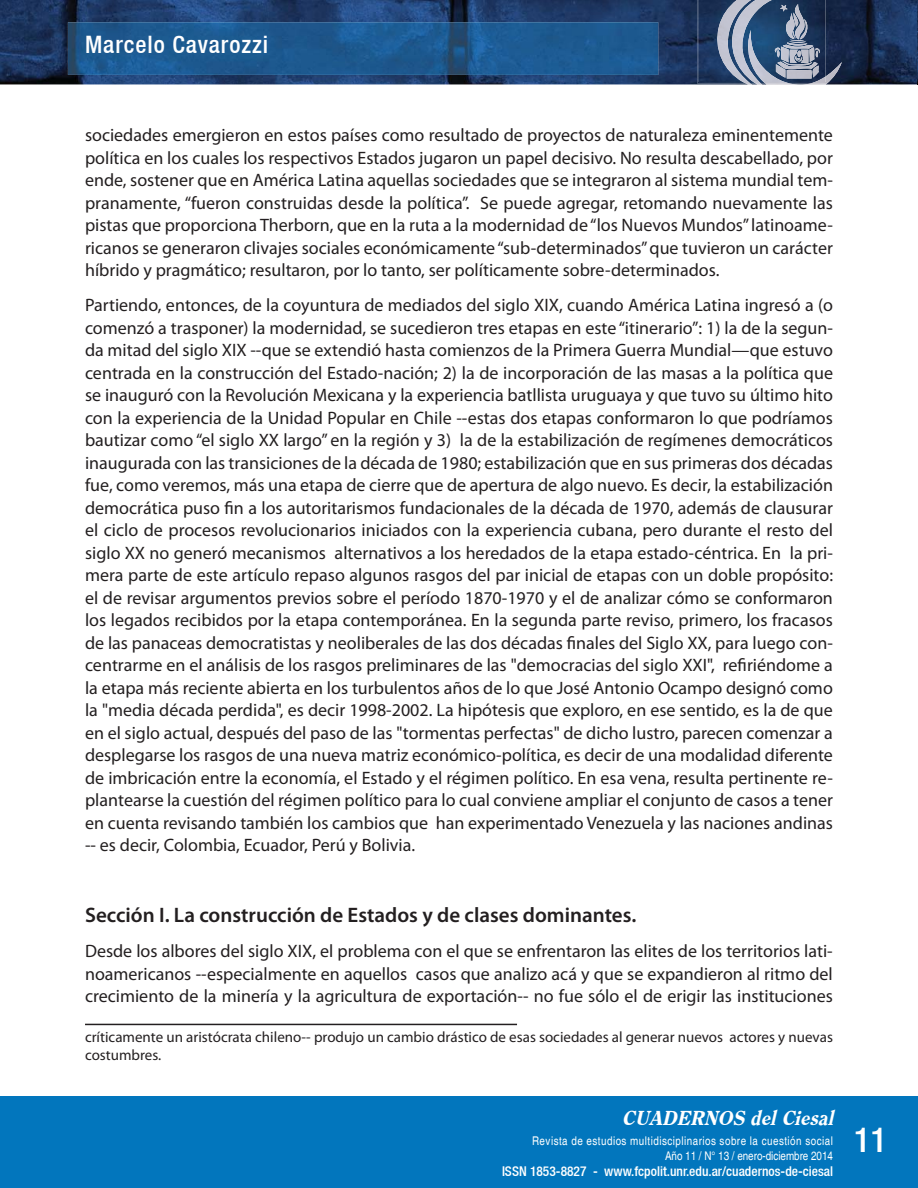
<style>
.page{position:relative;width:918px;height:1188px;background:#fff}
.page>*{position:absolute;margin:0;border:0;box-sizing:border-box;transform-origin:0 0}
.t1{font:500 condensed 34.5px "Helvetica Neue";color:#fff}
.t2{font:500 condensed 24px "Helvetica Neue";letter-spacing:.04em;color:#fff}
.t3{font:600 21px "Myriad Pro";color:#231f20}
.t4{font:italic 800 21px "Clearface";color:#fff}
.t5{font:18px/22.5px "Myriad Pro";color:#231f20;text-align:justify}
.t6{font:15px/18px "Myriad Pro";color:#231f20}
.t7{font:500 condensed 13.5px "Helvetica Neue";color:#fff}
.t8{font:condensed 12px/15px "Helvetica";letter-spacing:.04em;color:#fff;text-align:right}
</style>
<div class="page">
<img style="left:0;top:0;width:917px;height:84px">
<img style="left:917px;top:0;width:1px;height:84px">
<div style="left:0;top:1096px;width:918px;height:92px;background:#0276bd"></div>
<img style="left:68px;top:22px;width:590px;height:53px">
<img style="left:697px;top:0;width:130px;height:84px">
<img style="left:713px;top:0;width:15px;height:82px">
<img style="left:737px;top:82px;width:14px;height:2px">
<img style="left:728px;top:0;width:25px;height:82px">
<img style="left:753px;top:0;width:19px;height:84px">
<img style="left:794px;top:4px;width:11px;height:26px">
<svg style="left:780px;top:5px;width:8px;height:7px"></svg>
<img style="left:793px;top:12px;width:8px;height:15px">
<img style="left:782px;top:13px;width:13px;height:17px">
<img style="left:800px;top:19px;width:10px;height:11px">
<svg style="left:746px;top:84px;width:80px;height:1px"></svg>
<img style="left:826px;top:62px;width:16px;height:22px">
<img style="left:744px;top:30px;width:82px;height:52px">
<img style="left:764px;top:75px;width:63px;height:9px">
<hr style="left:85px;top:1024px;width:432px;height:1px;background:#231f20">
<h2 class="t2" style="left:85px;top:30px;width:185px">Marcelo Cavarozzi</h2>
<p class="t5" style="left:85px;top:125px;width:749px">sociedades emergieron en estos países como resultado de proyectos de naturaleza eminentemente política en los cuales los respectivos Estados jugaron un papel decisivo. No resulta descabellado, por ende, sostener que en América Latina aquellas sociedades que se integraron al sistema mundial tem&shy;pranamente, “fueron construidas desde la política”. Se puede agregar, retomando nuevamente las pistas que proporciona Therborn, que en la ruta a la modernidad de “los Nuevos Mundos” latinoame&shy;ricanos se generaron clivajes sociales económicamente “sub-determinados” que tuvieron un carácter híbrido y pragmático; resultaron, por lo tanto, ser políticamente sobre-determinados.</p>
<p class="t5" style="left:85px;top:295px;width:750px">Partiendo, entonces, de la coyuntura de mediados del siglo XIX, cuando América Latina ingresó a (o comenzó a trasponer) la modernidad, se sucedieron tres etapas en este “itinerario”: 1) la de la segun&shy;da mitad del siglo XIX --que se extendió hasta comienzos de la Primera Guerra Mundial—que estuvo centrada en la construcción del Estado-nación; 2) la de incorporación de las masas a la política que se inauguró con la Revolución Mexicana y la experiencia batllista uruguaya y que tuvo su último hito con la experiencia de la Unidad Popular en Chile --estas dos etapas conformaron lo que podríamos bautizar como “el siglo XX largo” en la región y 3) la de la estabilización de regímenes democráticos inaugurada con las transiciones de la década de 1980; estabilización que en sus primeras dos décadas fue, como veremos, más una etapa de cierre que de apertura de algo nuevo. Es decir, la estabilización democrática puso fin a los autoritarismos fundacionales de la década de 1970, además de clausurar el ciclo de procesos revolucionarios iniciados con la experiencia cubana, pero durante el resto del siglo XX no generó mecanismos alternativos a los heredados de la etapa estado-céntrica. En la pri&shy;mera parte de este artículo repaso algunos rasgos del par inicial de etapas con un doble propósito: el de revisar argumentos previos sobre el período 1870-1970 y el de analizar cómo se conformaron los legados recibidos por la etapa contemporánea. En la segunda parte reviso, primero, los fracasos de las panaceas democratistas y neoliberales de las dos décadas finales del Siglo XX, para luego con&shy;centrarme en el análisis de los rasgos preliminares de las "democracias del siglo XXI", refiriéndome a la etapa más reciente abierta en los turbulentos años de lo que José Antonio Ocampo designó como la "media década perdida", es decir 1998-2002. La hipótesis que exploro, en ese sentido, es la de que en el siglo actual, después del paso de las "tormentas perfectas" de dicho lustro, parecen comenzar a desplegarse los rasgos de una nueva matriz económico-política, es decir de una modalidad diferente de imbricación entre la economía, el Estado y el régimen político. En esa vena, resulta pertinente re&shy;plantearse la cuestión del régimen político para lo cual conviene ampliar el conjunto de casos a tener en cuenta revisando también los cambios que han experimentado Venezuela y las naciones andinas -- es decir, Colombia, Ecuador, Perú y Bolivia.</p>
<p class="t3" style="left:85px;top:907px;width:553px">Sección I. La construcción de Estados y de clases dominantes.</p>
<p class="t5" style="left:85px;top:941px;width:749px">Desde los albores del siglo XIX, el problema con el que se enfrentaron las elites de los territorios lati&shy;noamericanos --especialmente en aquellos casos que analizo acá y que se expandieron al ritmo del crecimiento de la minería y la agricultura de exportación-- no fue sólo el de erigir las instituciones</p>
<p class="t6" style="left:85px;top:1029px;width:749px">críticamente un aristócrata chileno-- produjo un cambio drástico de esas sociedades al generar nuevos actores y nuevas costumbres.</p>
<p class="t4" style="left:622px;top:1110px;width:217px">CUADERNOS del Ciesal</p>
<p class="t8" style="left:532px;top:1133px;width:302px">Revista de estudios multidisciplinarios sobre la cuestión social<br>Año 11 / N° 13 / enero-diciembre 2014</p>
<p class="t7" style="left:502px;top:1163px;width:333px">ISSN 1853-8827 - www.fcpolit.unr.edu.ar/cuadernos-de-ciesal</p>
<h1 class="t1" style="left:854px;top:1119px;width:35px">11</h1>
</div>
